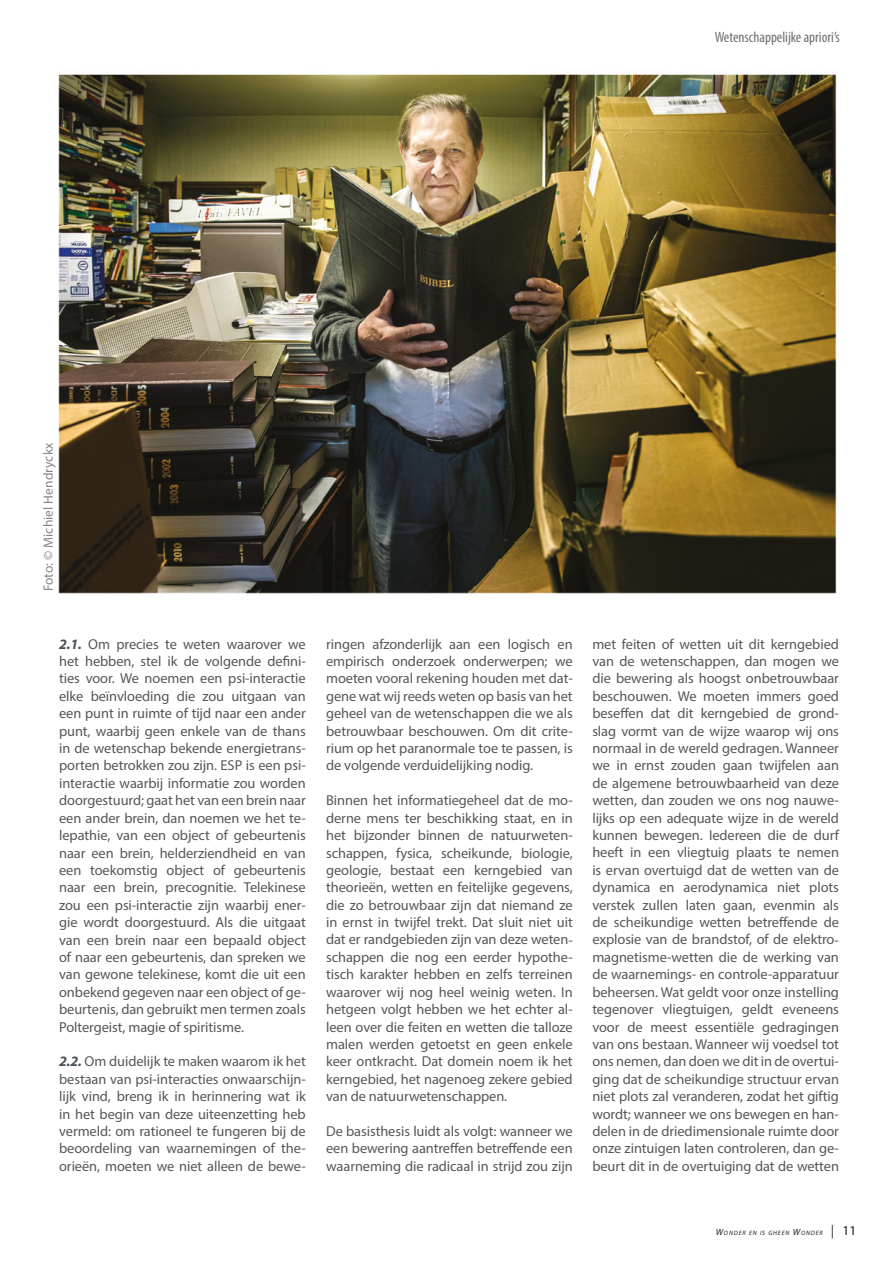
<style>
.page{position:relative;width:893px;height:1263px;background:#fff}
.page>*{position:absolute;margin:0;border:0;box-sizing:border-box;transform-origin:0 0}
.t1{font:condensed 15px "Myriad Pro";color:#70706f}
.t2{font:14.4px/17.4px "Myriad Pro";letter-spacing:-.005em;color:#575756;text-align:justify}
.t3{font:13.5px "Myriad Pro";letter-spacing:.005em;color:#878787}
.t4{font:italic 6.3px "Myriad Pro";letter-spacing:.13em;color:#1d1d1b}
.s1{font-weight:700;font-style:italic;color:#495159}
.s2{font-size:9px}
.s3{font-size:13.5px}
.s4{font-style:normal;font-size:13.5px}
</style>
<div class="page">
<img style="left:58px;top:74px;width:779px;height:520px">
<p class="t1" style="left:715px;top:28px;width:127px">Wetenschappelijke apriori’s</p>
<p class="t3" style="left:40px;top:591px;width:150px;rotate:-90deg">Foto: © Michiel Hendryckx</p>
<p class="t2" style="left:59px;top:635px;width:248px"><span class="s1">2.1.</span> Om precies te weten waarover we het hebben, stel ik de volgende defini&shy;ties voor. We noemen een psi-interactie elke beïnvloeding die zou uitgaan van een punt in ruimte of tijd naar een ander punt, waarbij geen enkele van de thans in de wetenschap bekende energietrans&shy;porten betrokken zou zijn. ESP is een psi&shy;interactie waarbij informatie zou worden doorgestuurd; gaat het van een brein naar een ander brein, dan noemen we het te&shy;lepathie, van een object of gebeurtenis naar een brein, helderziendheid en van een toekomstig object of gebeurtenis naar een brein, precognitie. Telekinese zou een psi-interactie zijn waarbij ener&shy;gie wordt doorgestuurd. Als die uitgaat van een brein naar een bepaald object of naar een gebeurtenis, dan spreken we van gewone telekinese, komt die uit een onbekend gegeven naar een object of ge&shy;beurtenis, dan gebruikt men termen zoals Poltergeist, magie of spiritisme.</p>
<p class="t2" style="left:59px;top:1052px;width:248px"><span class="s1">2.2.</span> Om duidelijk te maken waarom ik het bestaan van psi-interacties onwaarschijn&shy;lijk vind, breng ik in herinnering wat ik in het begin van deze uiteenzetting heb vermeld: om rationeel te fungeren bij de beoordeling van waarnemingen of the&shy;orieën, moeten we niet alleen de bewe-</p>
<p class="t2" style="left:326px;top:635px;width:248px">ringen afzonderlijk aan een logisch en empirisch onderzoek onderwerpen; we moeten vooral rekening houden met dat&shy;gene wat wij reeds weten op basis van het geheel van de wetenschappen die we als betrouwbaar beschouwen. Om dit crite&shy;rium op het paranormale toe te passen, is de volgende verduidelijking nodig.</p>
<p class="t2" style="left:326px;top:791px;width:248px">Binnen het informatiegeheel dat de mo&shy;derne mens ter beschikking staat, en in het bijzonder binnen de natuurweten&shy;schappen, fysica, scheikunde, biologie, geologie, bestaat een kerngebied van theorieën, wetten en feitelijke gegevens, die zo betrouwbaar zijn dat niemand ze in ernst in twijfel trekt. Dat sluit niet uit dat er randgebieden zijn van deze weten&shy;schappen die nog een eerder hypothe&shy;tisch karakter hebben en zelfs terreinen waarover wij nog heel weinig weten. In hetgeen volgt hebben we het echter al&shy;leen over die feiten en wetten die talloze malen werden getoetst en geen enkele keer ontkracht. Dat domein noem ik het kerngebied, het nagenoeg zekere gebied van de natuurwetenschappen.</p>
<p class="t2" style="left:326px;top:1122px;width:248px">De basisthesis luidt als volgt: wanneer we een bewering aantreffen betreffende een waarneming die radicaal in strijd zou zijn</p>
<p class="t2" style="left:592px;top:635px;width:248px">met feiten of wetten uit dit kerngebied van de wetenschappen, dan mogen we die bewering als hoogst onbetrouwbaar beschouwen. We moeten immers goed beseffen dat dit kerngebied de grond&shy;slag vormt van de wijze waarop wij ons normaal in de wereld gedragen. Wanneer we in ernst zouden gaan twijfelen aan de algemene betrouwbaarheid van deze wetten, dan zouden we ons nog nauwe&shy;lijks op een adequate wijze in de wereld kunnen bewegen. Iedereen die de durf heeft in een vliegtuig plaats te nemen is ervan overtuigd dat de wetten van de dynamica en aerodynamica niet plots verstek zullen laten gaan, evenmin als de scheikundige wetten betreffende de explosie van de brandstof, of de elektro&shy;magnetisme-wetten die de werking van de waarnemings- en controle-apparatuur beheersen. Wat geldt voor onze instelling tegenover vliegtuigen, geldt eveneens voor de meest essentiële gedragingen van ons bestaan. Wanneer wij voedsel tot ons nemen, dan doen we dit in de overtui&shy;ging dat de scheikundige structuur ervan niet plots zal veranderen, zodat het giftig wordt; wanneer we ons bewegen en han&shy;delen in de driedimensionale ruimte door onze zintuigen laten controleren, dan ge&shy;beurt dit in de overtuiging dat de wetten</p>
<p class="t4" style="left:716px;top:1229px;width:142px"><span class="s2">W</span>ONDER EN IS GHEEN <span class="s2">W</span>ONDER <span class="s3">|</span> <span class="s4">11</span></p>
</div>
